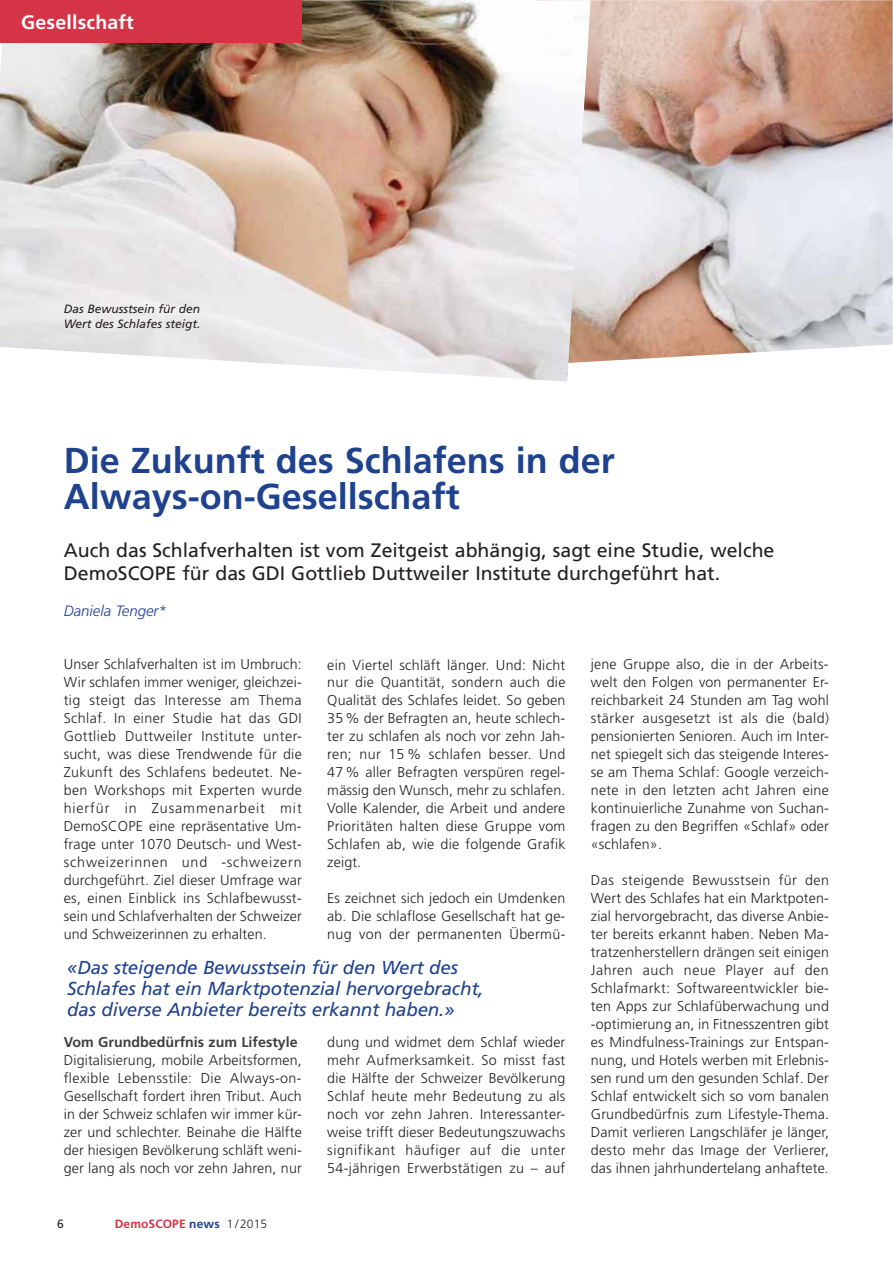
<style>
.page{position:relative;width:893px;height:1263px;background:#fff}
.page>*{position:absolute;margin:0;border:0;box-sizing:border-box;transform-origin:0 0}
.t1{font:700 36px/36px "Frutiger LT Std";color:#1e428e}
.t2{font:19.5px/22.5px "Frutiger LT Std";color:#231f20}
.t3{font:700 19.5px "Frutiger LT Std";letter-spacing:.01em;color:#fff}
.t4{font:italic 18.75px/21px "Frutiger LT Std";letter-spacing:-.01em;color:#1e428e}
.t5{font:italic 300 15px "Frutiger LT Std";color:#1e428e}
.t6{font:300 14.25px/18px "Frutiger LT Std";letter-spacing:.01em;color:#231f20;text-align:justify}
.t7{font:700 14.25px "Frutiger LT Std";color:#404042}
.t8{font:italic 12px/15px "Frutiger LT Std";color:#231f20}
.t9{font:700 12px "Frutiger LT Std";letter-spacing:.01em;color:#d53346}
.t10{font:12px "Frutiger LT Std";color:#231f20}
.s1{color:#1e428e}
.s2{font-weight:300;color:#231f20}
</style>
<div class="page">
<img style="left:591px;top:0;width:302px;height:362px">
<img style="left:0;top:0;width:591px;height:382px">
<div style="left:0;top:0;width:302px;height:43px;background:#d53346"></div>
<h2 class="t3" style="left:21px;top:11px;width:114px">Gesellschaft</h2>
<p class="t8" style="left:64px;top:302px;width:138px">Das Bewusstsein für den<br>Wert des Schlafes steigt.</p>
<h1 class="t1" style="left:64px;top:442px;width:552px">Die Zukunft des Schlafens in der<br>Always-on-Gesellschaft</h1>
<h2 class="t2" style="left:64px;top:540px;width:712px">Auch das Schlafverhalten ist vom Zeitgeist abhängig, sagt eine Studie, welche<br>DemoSCOPE für das GDI Gottlieb Duttweiler Institute durchgeführt hat.</h2>
<p class="t5" style="left:64px;top:604px;width:105px">Daniela Tenger*</p>
<p class="t6" style="left:64px;top:656px;width:240px">Unser Schlafverhalten ist im Umbruch:<br>Wir schlafen immer weniger, gleichzei&shy;tig steigt das Interesse am Thema Schlaf. In einer Studie hat das GDI Gottlieb Duttweiler Institute unter&shy;sucht, was diese Trendwende für die Zukunft des Schlafens bedeutet. Ne&shy;ben Workshops mit Experten wurde hierfür in Zusammenarbeit mit DemoSCOPE eine repräsentative Um&shy;frage unter 1070 Deutsch- und West&shy;schweizerinnen und -schweizern durchgeführt. Ziel dieser Umfrage war es, einen Einblick ins Schlafbewusst&shy;sein und Schlafverhalten der Schweizer und Schweizerinnen zu erhalten.</p>
<p class="t6" style="left:591px;top:656px;width:240px">jene Gruppe also, die in der Arbeits&shy;welt den Folgen von permanenter Er&shy;reichbarkeit 24 Stunden am Tag wohl stärker ausgesetzt ist als die (bald) pensionierten Senioren. Auch im Inter&shy;net spiegelt sich das steigende Interes&shy;se am Thema Schlaf: Google verzeich&shy;nete in den letzten acht Jahren eine kontinuierliche Zunahme von Suchan&shy;fragen zu den Begriffen «Schlaf» oder «schlafen».</p>
<p class="t6" style="left:327px;top:656px;width:240px">ein Viertel schläft länger. Und: Nicht nur die Quantität, sondern auch die Qualität des Schlafes leidet. So geben 35 % der Befragten an, heute schlech&shy;ter zu schlafen als noch vor zehn Jah&shy;ren; nur 15 % schlafen besser. Und 47 % aller Befragten verspüren regel&shy;mässig den Wunsch, mehr zu schlafen.<br>Volle Kalender, die Arbeit und andere Prioritäten halten diese Gruppe vom Schlafen ab, wie die folgende Grafik zeigt.</p>
<p class="t6" style="left:327px;top:890px;width:240px">Es zeichnet sich jedoch ein Umdenken ab. Die schlaflose Gesellschaft hat ge&shy;nug von der permanenten Übermü-</p>
<p class="t6" style="left:591px;top:872px;width:240px">Das steigende Bewusstsein für den Wert des Schlafes hat ein Marktpoten&shy;zial hervorgebracht, das diverse Anbie&shy;ter bereits erkannt haben. Neben Ma&shy;tratzenherstellern drängen seit einigen Jahren auch neue Player auf den Schlafmarkt: Softwareentwickler bie&shy;ten Apps zur Schlafüberwachung und -optimierung an, in Fitnesszentren gibt es Mindfulness-Trainings zur Entspan&shy;nung, und Hotels werben mit Erlebnis&shy;sen rund um den gesunden Schlaf. Der Schlaf entwickelt sich so vom banalen Grundbedürfnis zum Lifestyle-Thema.<br>Damit verlieren Langschläfer je länger, desto mehr das Image der Verlierer, das ihnen jahrhundertelang anhaftete.</p>
<h3 class="t4" style="left:67px;top:957px;width:418px">«Das steigende Bewusstsein für den Wert des<br>Schlafes hat ein Marktpotenzial hervorgebracht, das diverse Anbieter bereits erkannt haben.»</h3>
<p class="t6" style="left:327px;top:1034px;width:240px">dung und widmet dem Schlaf wieder mehr Aufmerksamkeit. So misst fast die Hälfte der Schweizer Bevölkerung Schlaf heute mehr Bedeutung zu als noch vor zehn Jahren. Interessanter&shy;weise trifft dieser Bedeutungszuwachs signifikant häufiger auf die unter 54-jährigen Erwerbstätigen zu – auf</p>
<p class="t7" style="left:64px;top:1034px;width:235px">Vom Grundbedürfnis zum Lifestyle</p>
<p class="t6" style="left:64px;top:1052px;width:240px">Digitalisierung, mobile Arbeitsformen, flexible Lebensstile: Die Always-on-Gesellschaft fordert ihren Tribut. Auch in der Schweiz schlafen wir immer kür&shy;zer und schlechter. Beinahe die Hälfte der hiesigen Bevölkerung schläft weni&shy;ger lang als noch vor zehn Jahren, nur</p>
<p class="t10" style="left:57px;top:1219px;width:8px">6</p>
<p class="t9" style="left:115px;top:1217px;width:154px">DemoSCOPE <span class="s1">news</span> <span class="s2">1 / 2015</span></p>
</div>
